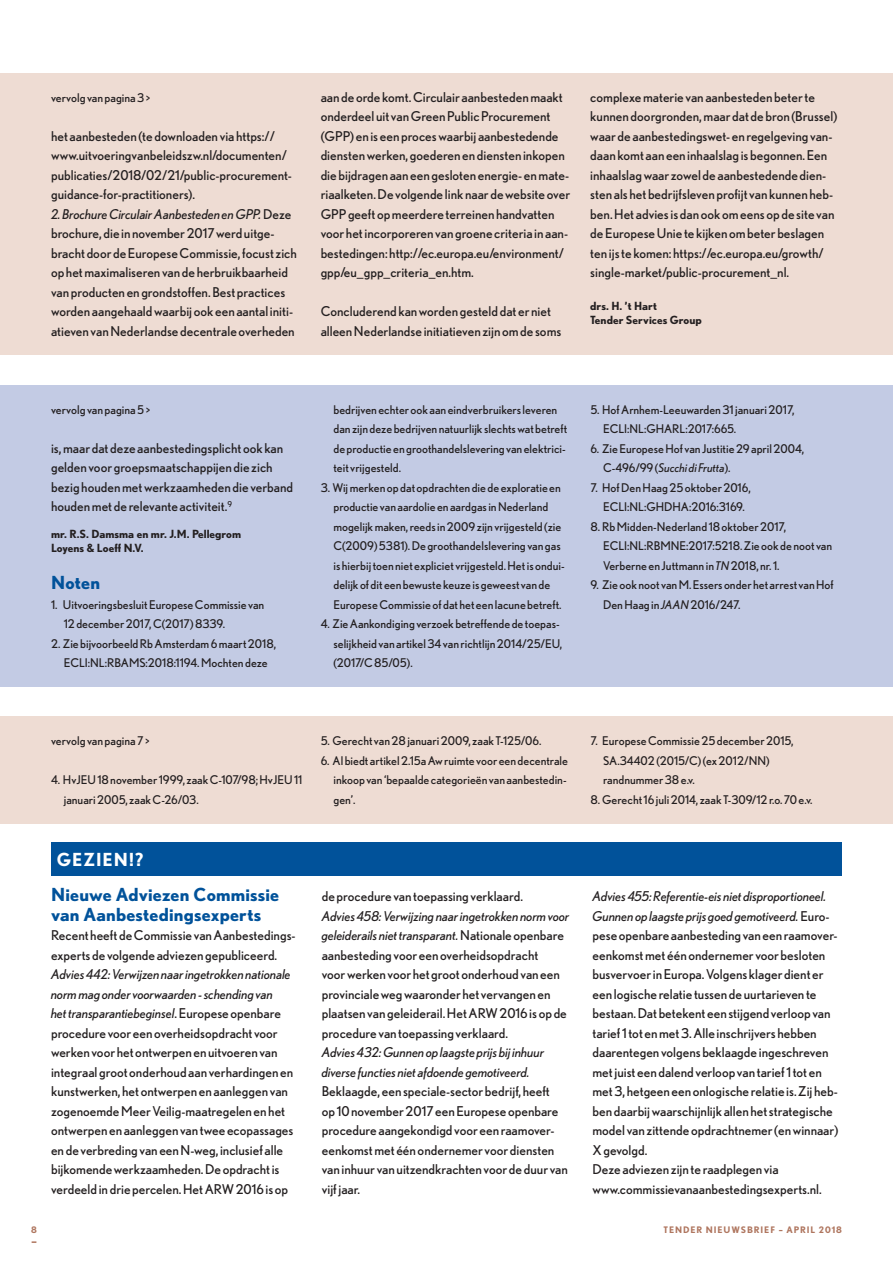
<style>
.page{position:relative;width:893px;height:1263px;background:#fff}
.page>*{position:absolute;margin:0;border:0;box-sizing:border-box;transform-origin:0 0}
.t1{font:700 18px/19.5px "Nobel";letter-spacing:.01em;color:#01529a}
.t2{font:700 18px "Nobel";letter-spacing:.05em;color:#fff}
.t3{font:13.5px/19.5px "Nobel";color:#231f20}
.t4{font:italic 13.5px/19.5px "Nobel";color:#231f20}
.t5{font:12px/19.5px "Nobel";color:#231f20}
.t6{font:700 11.25px/13.5px "Nobel";color:#231f20}
.t7{font:700 9px "Nobel";letter-spacing:.1em;color:#af765f}
.s1{font-style:italic}
</style>
<div class="page">
<div style="left:0;top:73px;width:893px;height:282px;background:#eedcd3"></div>
<div style="left:0;top:716px;width:893px;height:108px;background:#eedcd3"></div>
<div style="left:0;top:386px;width:893px;height:301px;background:#c3cbe4"></div>
<div style="left:51px;top:843px;width:791px;height:33px;background:#01529a"></div>
<p class="t5" style="left:51px;top:88px;width:101px">vervolg van pagina 3 &gt;</p>
<p class="t3" style="left:51px;top:126px;width:242px">het aanbesteden (te downloaden via https:// www.uitvoeringvanbeleidszw.nl/documenten/ publicaties/2018/02/21/public-procurement&shy;guidance-for-practitioners).</p>
<p class="t3" style="left:51px;top:204px;width:247px"><span class="s1">2. Brochure Circulair Aanbesteden en GPP.</span>Deze brochure, die in november 2017 werd uitge&shy;bracht door de Europese Commissie, focust zich op het maximaliseren van de herbruikbaarheid van producten en grondstoffen. Best practices worden aangehaald waarbij ook een aantal initi&shy;atieven van Nederlandse decentrale overheden</p>
<p class="t3" style="left:321px;top:87px;width:244px">aan de orde komt. Circulair aanbesteden maakt onderdeel uit van Green Public Procurement (GPP</p>
<p class="t3" style="left:321px;top:126px;width:251px;text-indent:30px">) en is een proces waarbij aanbestedende diensten werken, goederen en diensten inkopen die bijdragen aan een gesloten energie- en mate&shy;riaalketen. De volgende link naar de website over GPP</p>
<p class="t3" style="left:321px;top:204px;width:249px;text-indent:27px">geeft op meerdere terreinen handvatten voor het incorporeren van groene criteria in aan&shy;bestedingen: http://ec.europa.eu/environment/ gpp/eu_gpp_criteria_en.htm.</p>
<p class="t3" style="left:321px;top:301px;width:242px">Concluderend kan worden gesteld dat er niet alleen Nederlandse initiatieven zijn om de soms</p>
<p class="t3" style="left:590px;top:87px;width:248px">complexe materie van aanbesteden beter te kunnen doorgronden, maar dat de bron (Brussel) waar de aanbestedingswet- en regelgeving van&shy;daan komt aan een inhaalslag is begonnen. Een inhaalslag waar zowel de aanbestedende dien&shy;sten als het bedrijfsleven profijt van kunnen heb&shy;ben. Het advies is dan ook om eens op de site van de Europese Unie te kijken om beter beslagen ten ijs te komen: https://ec.europa.eu/growth/ single-market/public-procurement_nl.</p>
<p class="t6" style="left:590px;top:299px;width:113px">drs. H. ’t Hart<br>Tender Services Group</p>
<p class="t5" style="left:51px;top:400px;width:101px">vervolg van pagina 5 &gt;</p>
<p class="t3" style="left:51px;top:438px;width:244px">is, maar dat deze aanbestedingsplicht ook kan gelden voor groepsmaatschappijen die zich bezig houden met werkzaamheden die verband houden met de relevante activiteit.<sup>9</sup></p>
<p class="t6" style="left:51px;top:527px;width:192px">mr. R.S. Damsma en mr. J.M. Pellegrom<br>Loyens &amp; Loeff N.V.</p>
<h1 class="t1" style="left:51px;top:573px;width:51px">Noten</h1>
<p class="t5" style="left:64px;top:595px;width:202px;text-indent:-13px">1. U itvoeringsbesluit Europese Commissie van<br>12 december 2017, C(2017) 8339.</p>
<p class="t5" style="left:64px;top:634px;width:214px;text-indent:-13px">2. Zie bijvoorbeeld Rb Amsterdam 6 maart 2018,<br>ECLI</p>
<p class="t5" style="left:88px;top:653px;width:181px">:NL:RBAMS:2018:1194. Mochten deze</p>
<p class="t5" style="left:333px;top:400px;width:235px">bedrijven echter ook aan eindverbruikers leveren dan zijn deze bedrijven natuurlijk slechts wat betreft de productie en groothandelslevering van elektrici&shy;teit vrijgesteld.</p>
<p class="t5" style="left:333px;top:478px;width:233px;text-indent:-13px">3. Wij merken op dat opdrachten die de exploratie en productie van aardolie en aardgas in Nederland mogelijk maken, reeds in 2009 zijn vrijgesteld (zie C(2009) 5381). De groothandelslevering van gas is hierbij toen niet expliciet vrijgesteld. Het is ondui&shy;delijk of dit een bewuste keuze is geweest van de Europese Commissie of dat het een lacune betreft.</p>
<p class="t5" style="left:333px;top:614px;width:230px;text-indent:-13px">4. Zie Aankondiging verzoek betreffende de toepas&shy;selijkheid van artikel 34 van richtlijn 2014/25/EU, (2017/C 85/05).</p>
<p class="t5" style="left:603px;top:400px;width:193px;text-indent:-13px">5. Hof Arnhem-Leeuwarden 31 januari 2017,<br>ECLI</p>
<p class="t5" style="left:627px;top:419px;width:110px">:NL:GHARL:2017:665.</p>
<p class="t5" style="left:603px;top:439px;width:203px;text-indent:-13px">6. Zie Europese Hof van Justitie 29 april 2004,<br>C-496/99 (<span class="s1">Succhi di Frutta</span>).</p>
<p class="t5" style="left:603px;top:478px;width:149px;text-indent:-13px">7. Hof Den Haag 25 oktober 2016,<br>ECLI</p>
<p class="t5" style="left:627px;top:497px;width:29px">:NL:GHDH</p>
<p class="t5" style="left:681px;top:497px;width:65px">A:2016:3169.</p>
<p class="t5" style="left:603px;top:517px;width:184px;text-indent:-13px">8. Rb Midden-Nederland 18 oktober 2017,<br>ECLI</p>
<p class="t5" style="left:603px;top:536px;width:231px;text-indent:24px">:NL:RBMNE:2017:5218. Zie ook de noot van<br>Verberne en Juttmann in <span class="s1">TN</span> 2018, nr. 1.</p>
<p class="t5" style="left:603px;top:575px;width:232px;text-indent:-13px">9. Zie ook noot van M. Essers onder het arrest van Hof<br>Den Haag in <span class="s1">JAAN</span> 2016/247.</p>
<p class="t5" style="left:51px;top:731px;width:100px">vervolg van pagina 7 &gt;</p>
<p class="t5" style="left:64px;top:770px;width:240px;text-indent:-13px">4. HvJEU 18 november 1999, zaak C-107/98; HvJEU 11 januari 2005, zaak C-26/03.</p>
<p class="t7" style="left:31px;top:1224px;width:7px">8</p>
<h1 class="t2" style="left:57px;top:849px;width:88px">GEZIEN!?</h1>
<h1 class="t1" style="left:51px;top:885px;width:230px">Nieuwe Adviezen Commissie van Aanbestedingsexperts</h1>
<p class="t3" style="left:51px;top:925px;width:246px">Recent heeft de Commissie van Aanbestedings&shy;experts de volgende adviezen gepubliceerd.</p>
<p class="t3" style="left:51px;top:964px;width:244px"><span class="s1">Advies 442: Verwijzen naar ingetrokken nationale norm mag onder voorwaarden - schending van<br>het transparantiebeginsel</span>. Europese openbare procedure voor een overheidsopdracht voor werken voor het ontwerpen en uitvoeren van integraal groot onderhoud aan verhardingen en kunstwerken, het ontwerpen en aanleggen van zogenoemde Meer Veilig-maatregelen en het ontwerpen en aanleggen van twee ecopassages en de verbreding van een N-weg, inclusief alle bijkomende werkzaamheden. De opdracht is verdeeld in drie percelen. Het ARW 2016 is op</p>
<p class="t5" style="left:321px;top:731px;width:222px">5. Gerecht van 28 januari 2009, zaak T-125/06.</p>
<p class="t5" style="left:333px;top:751px;width:236px;text-align:justify;text-indent:-13px">6. Al biedt artikel 2.15a Aw ruimte voor een decentrale inkoop van ‘bepaalde categorieën van aanbestedin&shy;gen’.</p>
<p class="t3" style="left:322px;top:886px;width:203px">de procedure van toepassing verklaard.</p>
<p class="t3" style="left:322px;top:906px;width:249px"><span class="s1">Advies 458: Verwijzing naar ingetrokken norm voor geleiderails niet transparant.</span>Nationale openbare aanbesteding voor een overheidsopdracht<br>voor werken voor het groot onderhoud van een provinciale weg waaronder het vervangen en plaatsen van geleiderail. Het ARW 2016 is op de procedure van toepassing verklaard.</p>
<p class="t4" style="left:322px;top:1042px;width:224px">Advies 432: Gunnen op laagste prijs bij inhuur diverse functies niet afdoende gemotiveerd.</p>
<p class="t3" style="left:322px;top:1081px;width:248px">Beklaagde, een speciale-sector bedrijf, heeft<br>op 10 november 2017 een Europese openbare procedure aangekondigd voor een raamover&shy;eenkomst met één ondernemer voor diensten van inhuur van uitzendkrachten voor de duur van vijf jaar.</p>
<p class="t5" style="left:603px;top:731px;width:192px;text-indent:-13px">7. Europese Commissie 25 december 2015,<br>SA.34402 (2015/C) (ex 2012/NN) randnummer 38 e.v.</p>
<p class="t5" style="left:590px;top:790px;width:224px">8. Gerecht 16 juli 2014, zaak T-309/12 r.o. 70 e.v.</p>
<p class="t3" style="left:592px;top:886px;width:247px"><span class="s1">Advies 455: Referentie-eis niet disproportioneel.<br>Gunnen op laagste prijs goed gemotiveerd.</span> Euro&shy;pese openbare aanbesteding van een raamover&shy;eenkomst met één ondernemer voor besloten busvervoer in Europa. Volgens klager dient er een logische relatie tussen de uurtarieven te bestaan. Dat betekent een stijgend verloop van tarief 1 tot en met 3. Alle inschrijvers hebben daarentegen volgens beklaagde ingeschreven met juist een dalend verloop van tarief 1 tot en met 3, hetgeen een onlogische relatie is. Zij heb&shy;ben daarbij waarschijnlijk allen het strategische model van zittende opdrachtnemer (en winnaar)<br>X gevolgd.<br>Deze adviezen zijn te raadplegen via www.commissievanaanbestedingsexperts.nl.</p>
<p class="t7" style="left:663px;top:1224px;width:180px">TENDER NIEUWSBRIEF – APRIL 2018</p>
</div>
